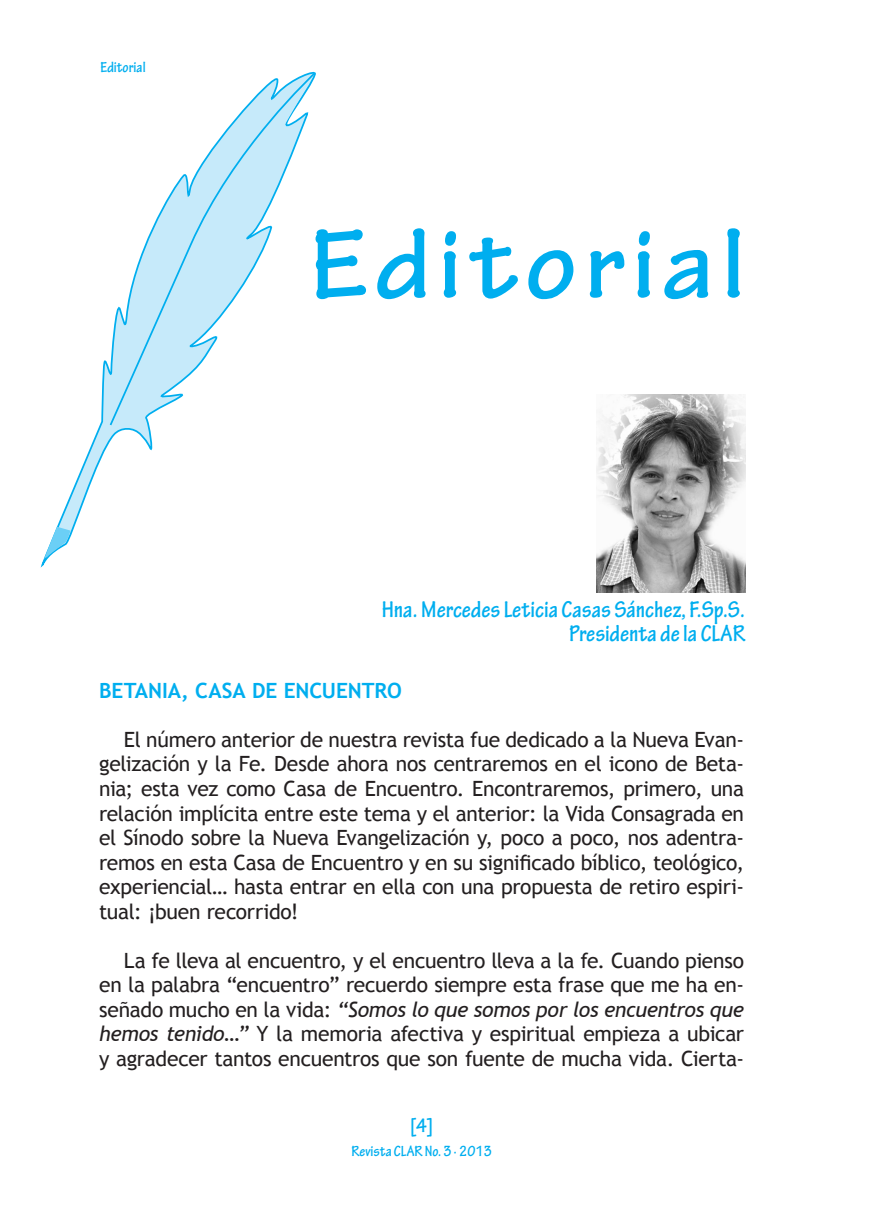
<style>
.page{position:relative;width:893px;height:1216px;background:#fff}
.page>*{position:absolute;margin:0;border:0;box-sizing:border-box;transform-origin:0 0}
.t1{font:700 105px "Tekton Pro";letter-spacing:.075em;color:#00aeef}
.t2{font:700 condensed 24.5px/24.5px "Tekton Pro";color:#00aeef;text-align:right}
.t3{font:21px/24.5px "Trebuchet MS";letter-spacing:-.015em;color:#231f20;text-align:justify}
.t4{font:700 21px "Trebuchet MS";letter-spacing:-.005em;color:#00aeef}
.t5{font:700 condensed 21px "Tekton Pro";color:#00aeef}
.t6{font:700 condensed 15.75px "Tekton Pro";color:#00aeef}
.s1{font-style:italic}
</style>
<div class="page">
<svg style="left:40px;top:71px;width:274px;height:497px"></svg>
<svg style="left:44px;top:526px;width:26px;height:33px"></svg>
<svg style="left:109px;top:72px;width:207px;height:354px"></svg>
<img style="left:596px;top:394px;width:149px;height:199px">
<p class="t6" style="left:101px;top:58px;width:47px">Editorial</p>
<h1 class="t1" style="left:310px;top:202px;width:436px">Editorial</h1>
<p class="t2" style="left:382px;top:597px;width:365px">Hna. Mercedes Leticia Casas Sánchez, F.Sp.S.<br>Presidenta de la CLAR</p>
<p class="t4" style="left:99px;top:677px;width:304px">BETANIA, CASA DE ENCUENTRO</p>
<p class="t3" style="left:99px;top:727px;width:646px;text-indent:25px">El número anterior de nuestra revista fue dedicado a la Nueva Evan&shy;gelización y la Fe. Desde ahora nos centraremos en el icono de Beta&shy;nia; esta vez como Casa de Encuentro. Encontraremos, primero, una relación implícita entre este tema y el anterior: la Vida Consagrada en el Sínodo sobre la Nueva Evangelización y, poco a poco, nos adentra&shy;remos en esta Casa de Encuentro y en su significado bíblico, teológico, experiencial… hasta entrar en ella con una propuesta de retiro espiri&shy;tual: ¡buen recorrido!</p>
<p class="t3" style="left:99px;top:948px;width:646px;text-indent:25px">La fe lleva al encuentro, y el encuentro lleva a la fe. Cuando pienso en la palabra “encuentro” recuerdo siempre esta frase que me ha en&shy;señado mucho en la vida: <span class="s1">“Somos lo que somos por los encuentros que hemos tenido…”</span> Y la memoria afectiva y espiritual empieza a ubicar y agradecer tantos encuentros que son fuente de mucha vida. Cierta-</p>
<p class="t5" style="left:410px;top:1112px;width:24px">[4]</p>
<p class="t6" style="left:351px;top:1141px;width:142px">Revista CLAR No. 3 · 2013</p>
</div>
